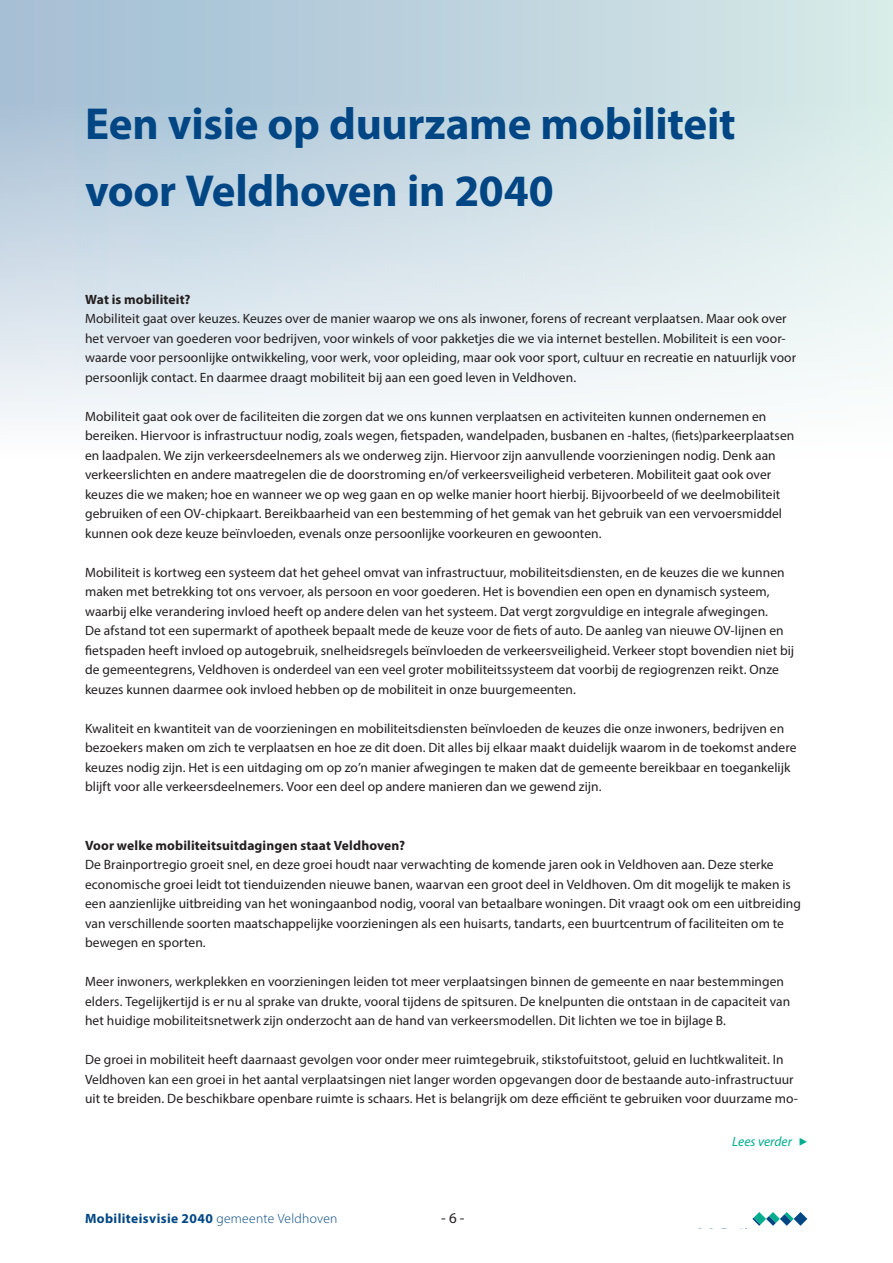
<style>
.page{position:relative;width:893px;height:1263px;background:#fff}
.page>*{position:absolute;margin:0;border:0;box-sizing:border-box;transform-origin:0 0}
.t1{font:700 45px/67.5px "Myriad Pro";letter-spacing:-.005em;color:#004684}
.t2{font:15px "Myriad Pro";color:#231f20}
.t3{font:13.5px/19.5px "Myriad Pro";letter-spacing:.005em;color:#231f20}
.t4{font:700 13.5px "Myriad Pro";letter-spacing:.01em;color:#231f20}
.t5{font:700 13.5px "Myriad Pro";letter-spacing:.03em;color:#004684}
.t6{font:italic 13.5px "Myriad Pro";letter-spacing:.005em;color:#00ad8e}
.s1{font-family:"Freight Sans Pro";font-style:normal}
.s2{font-weight:300}
</style>
<div class="page">
<svg style="left:752px;top:1212px;width:55px;height:14px"></svg>
<svg style="left:0;top:0;width:893px;height:418px"></svg>
<p class="t1" style="left:85px;top:88px;width:652px">Een visie op duurzame mobiliteit voor Veldhoven in 2040</p>
<p class="t4" style="left:85px;top:290px;width:107px">Wat is mobiliteit?</p>
<p class="t3" style="left:85px;top:309px;width:713px">Mobiliteit gaat over keuzes. Keuzes over de manier waarop we ons als inwoner, forens of recreant verplaatsen. Maar ook over het vervoer van goederen voor bedrijven, voor winkels of voor pakketjes die we via internet bestellen. Mobiliteit is een voor&shy;waarde voor persoonlijke ontwikkeling, voor werk, voor opleiding, maar ook voor sport, cultuur en recreatie en natuurlijk voor persoonlijk contact. En daarmee draagt mobiliteit bij aan een goed leven in Veldhoven.</p>
<p class="t3" style="left:85px;top:406px;width:711px">Mobiliteit gaat ook over de faciliteiten die zorgen dat we ons kunnen verplaatsen en activiteiten kunnen ondernemen en bereiken. Hiervoor is infrastructuur nodig, zoals wegen, fietspaden, wandelpaden, busbanen en -haltes, (fiets)parkeerplaatsen en laadpalen. We zijn verkeersdeelnemers als we onderweg zijn. Hiervoor zijn aanvullende voorzieningen nodig. Denk aan verkeerslichten en andere maatregelen die de doorstroming en/of verkeersveiligheid verbeteren. Mobiliteit gaat ook over keuzes die we maken; hoe en wanneer we op weg gaan en op welke manier hoort hierbij. Bijvoorbeeld of we deelmobiliteit gebruiken of een OV-chipkaart. Bereikbaarheid van een bestemming of het gemak van het gebruik van een vervoersmiddel kunnen ook deze keuze beïnvloeden, evenals onze persoonlijke voorkeuren en gewoonten.</p>
<p class="t3" style="left:85px;top:562px;width:711px">Mobiliteit is kortweg een systeem dat het geheel omvat van infrastructuur, mobiliteitsdiensten, en de keuzes die we kunnen maken met betrekking tot ons vervoer, als persoon en voor goederen. Het is bovendien een open en dynamisch systeem, waarbij elke verandering invloed heeft op andere delen van het systeem. Dat vergt zorgvuldige en integrale afwegingen.<br>De afstand tot een supermarkt of apotheek bepaalt mede de keuze voor de fiets of auto. De aanleg van nieuwe OV-lijnen en fietspaden heeft invloed op autogebruik, snelheidsregels beïnvloeden de verkeersveiligheid. Verkeer stopt bovendien niet bij de gemeentegrens, Veldhoven is onderdeel van een veel groter mobiliteitssysteem dat voorbij de regiogrenzen reikt. Onze keuzes kunnen daarmee ook invloed hebben op de mobiliteit in onze buurgemeenten.</p>
<p class="t3" style="left:85px;top:718px;width:713px">Kwaliteit en kwantiteit van de voorzieningen en mobiliteitsdiensten beïnvloeden de keuzes die onze inwoners, bedrijven en bezoekers maken om zich te verplaatsen en hoe ze dit doen. Dit alles bij elkaar maakt duidelijk waarom in de toekomst andere keuzes nodig zijn. Het is een uitdaging om op zo’n manier afwegingen te maken dat de gemeente bereikbaar en toegankelijk blijft voor alle verkeersdeelnemers. Voor een deel op andere manieren dan we gewend zijn.</p>
<p class="t4" style="left:85px;top:836px;width:321px">Voor welke mobiliteitsuitdagingen staat Veldhoven?</p>
<p class="t3" style="left:85px;top:855px;width:717px">De Brainportregio groeit snel, en deze groei houdt naar verwachting de komende jaren ook in Veldhoven aan. Deze sterke economische groei leidt tot tienduizenden nieuwe banen, waarvan een groot deel in Veldhoven. Om dit mogelijk te maken is een aanzienlijke uitbreiding van het woningaanbod nodig, vooral van betaalbare woningen. Dit vraagt ook om een uitbreiding van verschillende soorten maatschappelijke voorzieningen als een huisarts, tandarts, een buurtcentrum of faciliteiten om te bewegen en sporten.</p>
<p class="t3" style="left:85px;top:972px;width:707px">Meer inwoners, werkplekken en voorzieningen leiden tot meer verplaatsingen binnen de gemeente en naar bestemmingen elders. Tegelijkertijd is er nu al sprake van drukte, vooral tijdens de spitsuren. De knelpunten die ontstaan in de capaciteit van het huidige mobiliteitsnetwerk zijn onderzocht aan de hand van verkeersmodellen. Dit lichten we toe in bijlage B.</p>
<p class="t3" style="left:85px;top:1050px;width:714px">De groei in mobiliteit heeft daarnaast gevolgen voor onder meer ruimtegebruik, stikstofuitstoot, geluid en luchtkwaliteit. In<br>Veldhoven kan een groei in het aantal verplaatsingen niet langer worden opgevangen door de bestaande auto-infrastructuur uit te breiden. De beschikbare openbare ruimte is schaars. Het is belangrijk om deze efficiënt te gebruiken voor duurzame mo-</p>
<p class="t6" style="left:732px;top:1133px;width:77px">Lees verder <span class="s1">F</span></p>
<p class="t5" style="left:85px;top:1210px;width:254px">Mobiliteisvisie 2040 <span class="s2">gemeente Veldhoven</span></p>
<p class="t2" style="left:441px;top:1209px;width:25px">- 6 -</p>
</div>
